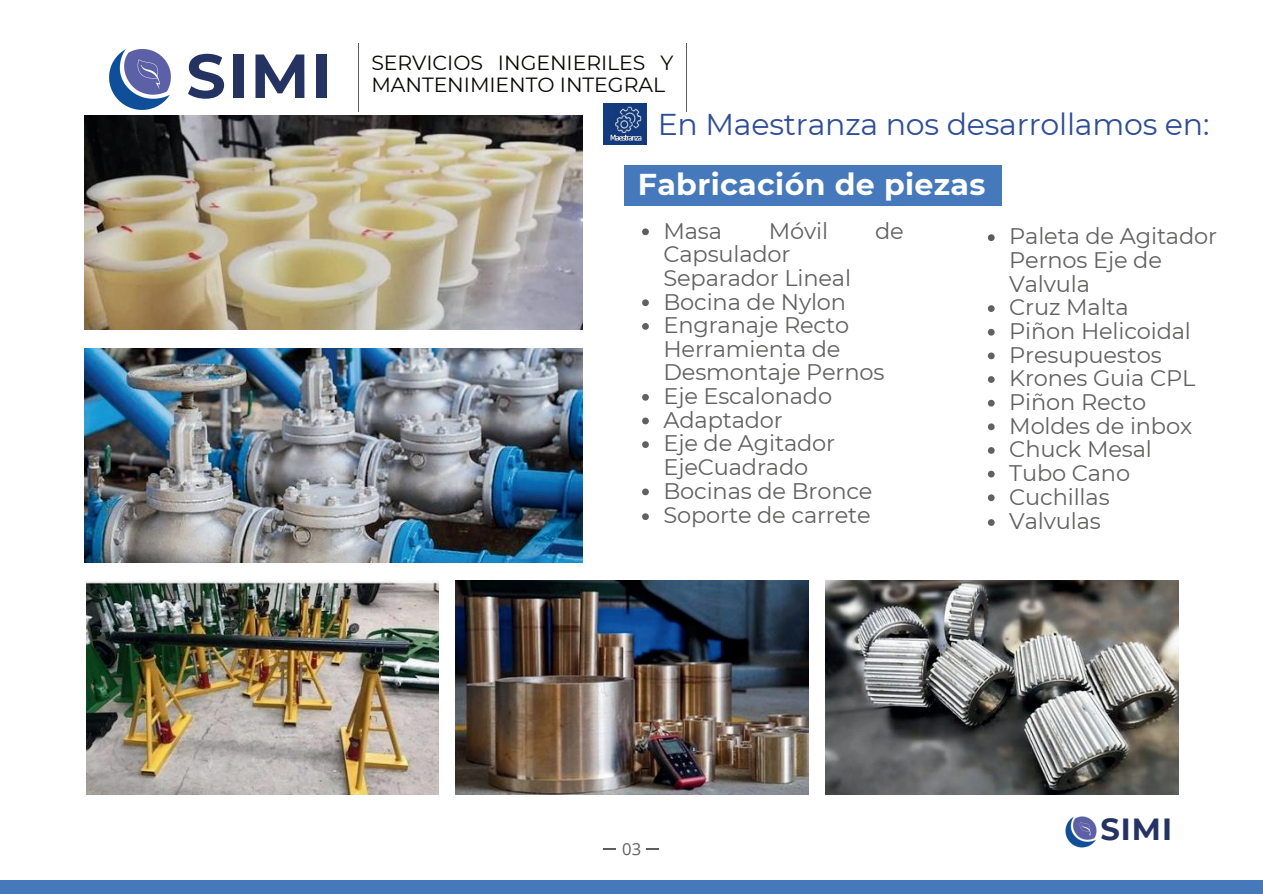
<style>
.page{position:relative;width:1263px;height:894px;background:#fff}
.page>*{position:absolute;margin:0;border:0;box-sizing:border-box;transform-origin:0 0}
.t1{font:700 61.95px "Montserrat";color:#253363}
.t2{font:700 30.45px "Montserrat";color:#253363}
.t3{font:30px "Montserrat";letter-spacing:-.005em;color:#2f4e97}
.t4{font:700 30px "Montserrat";letter-spacing:.01em;color:#fff}
.t5{font:22.5px/23.7px "Montserrat";letter-spacing:-.005em;color:#626160}
.t6{font:20.4px "Montserrat";letter-spacing:-.005em;color:#080704}
.t7{font:16.65px "Open Sans";color:#626160}
</style>
<div class="page">
<svg style="left:604px;top:848px;width:12px;height:1px"></svg>
<svg style="left:647px;top:848px;width:12px;height:1px"></svg>
<div style="left:0;top:879px;width:1263px;height:14px;background:#4579bb"></div>
<img style="left:455px;top:580px;width:353px;height:214px">
<img style="left:86px;top:580px;width:352px;height:214px">
<img style="left:85px;top:348px;width:497px;height:214px">
<img style="left:85px;top:115px;width:497px;height:214px">
<img style="left:825px;top:580px;width:353px;height:214px">
<div style="left:625px;top:165px;width:377px;height:40px;background:#4579bb"></div>
<img style="left:604px;top:103px;width:42px;height:42px">
<svg style="left:642px;top:228px;width:7px;height:7px"></svg>
<svg style="left:642px;top:299px;width:7px;height:7px"></svg>
<svg style="left:642px;top:323px;width:7px;height:6px"></svg>
<svg style="left:642px;top:394px;width:7px;height:6px"></svg>
<svg style="left:642px;top:417px;width:7px;height:7px"></svg>
<svg style="left:642px;top:441px;width:7px;height:7px"></svg>
<svg style="left:642px;top:488px;width:7px;height:7px"></svg>
<svg style="left:642px;top:513px;width:7px;height:7px"></svg>
<svg style="left:988px;top:234px;width:7px;height:7px"></svg>
<svg style="left:988px;top:305px;width:7px;height:7px"></svg>
<svg style="left:988px;top:329px;width:7px;height:6px"></svg>
<svg style="left:988px;top:352px;width:7px;height:7px"></svg>
<svg style="left:988px;top:376px;width:7px;height:7px"></svg>
<svg style="left:988px;top:399px;width:7px;height:7px"></svg>
<svg style="left:988px;top:423px;width:7px;height:7px"></svg>
<svg style="left:988px;top:447px;width:7px;height:6px"></svg>
<svg style="left:988px;top:470px;width:7px;height:7px"></svg>
<svg style="left:988px;top:494px;width:7px;height:7px"></svg>
<svg style="left:988px;top:519px;width:7px;height:6px"></svg>
<hr style="left:358px;top:43px;width:1px;height:68px;background:#5b5c5d">
<hr style="left:686px;top:43px;width:1px;height:68px;background:#5b5c5d">
<img style="left:109px;top:49px;width:62px;height:61px">
<img style="left:1065px;top:816px;width:32px;height:32px">
<h1 class="t1" style="left:186px;top:31px;width:147px">SIMI</h1>
<p class="t6" style="left:371px;top:48px;width:304px">SERVICIOS INGENIERILES Y</p>
<p class="t6" style="left:371px;top:71px;width:295px">MANTENIMIENTO INTEGRAL</p>
<h3 class="t3" style="left:658px;top:104px;width:553px">En Maestranza nos desarrollamos en:</h3>
<h3 class="t4" style="left:638px;top:163px;width:349px">Fabricación de piezas</h3>
<p class="t5" style="left:663px;top:218px;width:60px">Masa</p>
<p class="t5" style="left:769px;top:218px;width:61px">Móvil</p>
<p class="t5" style="left:875px;top:218px;width:30px">de</p>
<p class="t5" style="left:663px;top:241px;width:223px">Capsulador<br>Separador Lineal<br>Bocina de Nylon<br>Engranaje Recto<br>Herramienta de<br>Desmontaje Pernos<br>Eje Escalonado<br>Adaptador<br>Eje de Agitador<br>EjeCuadrado<br>Bocinas de Bronce<br>Soporte de carrete</p>
<p class="t5" style="left:1009px;top:224px;width:209px">Paleta de Agitador<br>Pernos Eje de<br>Valvula<br>Cruz Malta<br>Piñon Helicoidal<br>Presupuestos<br>Krones Guia CPL<br>Piñon Recto<br>Moldes de inbox<br>Chuck Mesal<br>Tubo Cano<br>Cuchillas<br>Valvulas</p>
<p class="t7" style="left:622px;top:837px;width:20px">03</p>
<h2 class="t2" style="left:1100px;top:806px;width:73px">SIMI</h2>
</div>
